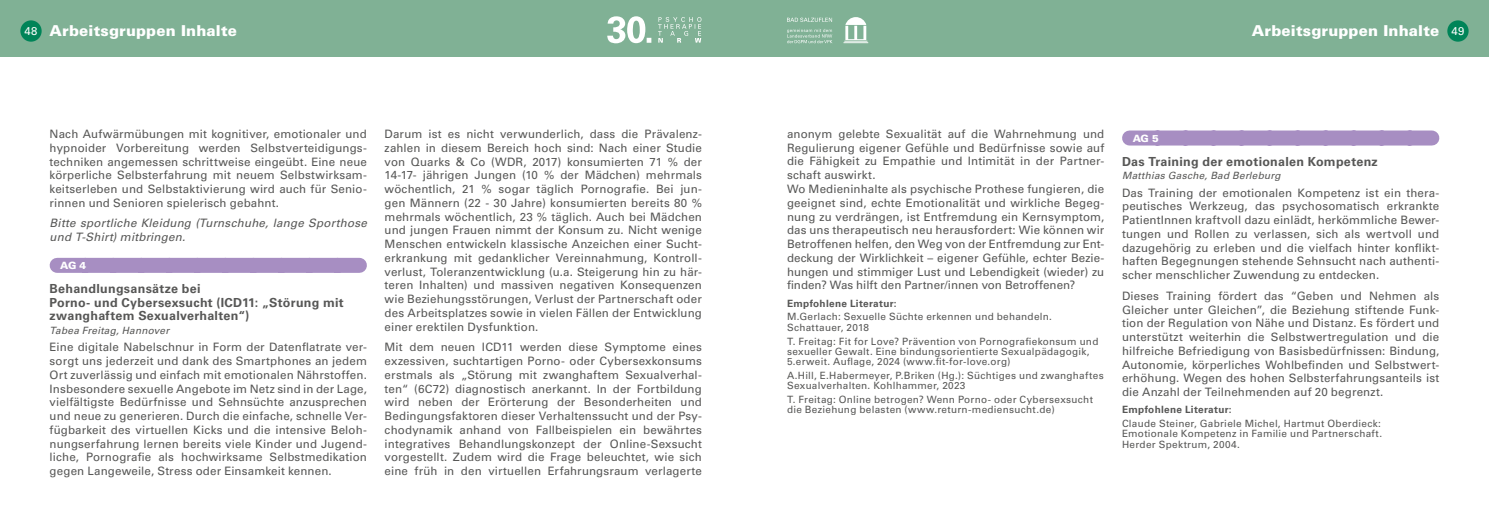
<style>
.page{position:relative;width:1489px;height:525px;background:#fff}
.page>*{position:absolute;margin:0;border:0;box-sizing:border-box;transform-origin:0 0}
.t1{font:900 15px "Univers LT Std";letter-spacing:.01em;color:#fff}
.t2{font:700 12.5px/13.8px "Univers LT Std";letter-spacing:.02em;color:#575756}
.t3{font:11.5px/13.8px "Univers LT Std";letter-spacing:.01em;color:#575756;text-align:justify}
.t4{font:italic 11.5px/13.8px "Univers LT Std";letter-spacing:.02em;color:#575756}
.t5{font:11.25px "Univers LT Std";color:#fff}
.t6{font:10px/10.2px "Univers LT Std";letter-spacing:.025em;color:#575756}
.t7{font:italic 10px "Univers LT Std";letter-spacing:.025em;color:#575756}
.t8{font:700 10px "Univers LT Std";letter-spacing:.03em;color:#575756}
.t9{font:900 10px "Univers LT Std";color:#fff}
</style>
<div class="page">
<div style="left:0;top:0;width:744px;height:57px;background:#80b195"></div>
<svg style="left:607px;top:16px;width:94px;height:27px"></svg>
<div style="left:744px;top:0;width:744px;height:57px;background:#80b195"></div>
<svg style="left:787px;top:17px;width:81px;height:26px"></svg>
<div style="left:1447px;top:20px;width:21px;height:22px;background:#008458;border-radius:50%"></div>
<div style="left:20px;top:20px;width:22px;height:22px;background:#008458;border-radius:50%"></div>
<div style="left:57px;top:258px;width:302px;height:15px;background:#a78ec2"></div>
<div style="left:1129px;top:130px;width:302px;height:15px;background:#a78ec2"></div>
<h1 class="t1" style="left:50px;top:21px;width:189px">Arbeitsgruppen Inhalte</h1>
<h1 class="t1" style="left:1251px;top:21px;width:189px">Arbeitsgruppen Inhalte</h1>
<p class="t5" style="left:25px;top:24px;width:14px">48</p>
<p class="t5" style="left:1451px;top:24px;width:14px">49</p>
<p class="t3" style="left:50px;top:127px;width:319px">Nach Aufwärmübungen mit kognitiver, emotionaler und hypnoider Vorbereitung werden Selbstverteidigungs&shy;techniken angemessen schrittweise eingeübt. Eine neue körperliche Selbsterfahrung mit neuem Selbstwirksam&shy;keitserleben und Selbstaktivierung wird auch für Senio&shy;rinnen und Senioren spielerisch gebahnt.</p>
<p class="t4" style="left:50px;top:216px;width:319px">Bitte sportliche Kleidung (Turnschuhe, lange Sporthose und T-Shirt) mitbringen.</p>
<p class="t9" style="left:60px;top:259px;width:27px">AG 4</p>
<p class="t2" style="left:50px;top:281px;width:296px">Behandlungsansätze bei<br>Porno- und Cybersexsucht (ICD11: „Störung mit zwanghaftem Sexualverhalten“)</p>
<p class="t7" style="left:50px;top:324px;width:121px">Tabea Freitag, Hannover</p>
<p class="t3" style="left:50px;top:340px;width:319px">Eine digitale Nabelschnur in Form der Datenflatrate ver&shy;sorgt uns jederzeit und dank des Smartphones an jedem Ort zuverlässig und einfach mit emotionalen Nährstoffen.<br>Insbesondere sexuelle Angebote im Netz sind in der Lage, vielfältigste Bedürfnisse und Sehnsüchte anzusprechen und neue zu generieren. Durch die einfache, schnelle Ver&shy;fügbarkeit des virtuellen Kicks und die intensive Beloh&shy;nungserfahrung lernen bereits viele Kinder und Jugend&shy;liche, Pornografie als hochwirksame Selbstmedikation gegen Langeweile, Stress oder Einsamkeit kennen.</p>
<p class="t3" style="left:384px;top:127px;width:319px">Darum ist es nicht verwunderlich, dass die Prävalenz&shy;zahlen in diesem Bereich hoch sind: Nach einer Studie von Quarks &amp; Co (WDR, 2017) konsumierten 71 % der 14-17- jährigen Jungen (10 % der Mädchen) mehrmals wöchentlich, 21 % sogar täglich Pornografie. Bei jun&shy;gen Männern (22 - 30 Jahre) konsumierten bereits 80 % mehrmals wöchentlich, 23 % täglich. Auch bei Mädchen und jungen Frauen nimmt der Konsum zu. Nicht wenige Menschen entwickeln klassische Anzeichen einer Sucht&shy;erkrankung mit gedanklicher Vereinnahmung, Kontroll&shy;verlust, Toleranzentwicklung (u.a. Steigerung hin zu här&shy;teren Inhalten) und massiven negativen Konsequenzen wie Beziehungsstörungen, Verlust der Partnerschaft oder des Arbeitsplatzes sowie in vielen Fällen der Entwicklung einer erektilen Dysfunktion.</p>
<p class="t3" style="left:384px;top:340px;width:319px">Mit dem neuen ICD11 werden diese Symptome eines exzessiven, suchtartigen Porno- oder Cybersexkonsums erstmals als „Störung mit zwanghaftem Sexualverhal&shy;ten“ (6C72) diagnostisch anerkannt. In der Fortbildung wird neben der Erörterung der Besonderheiten und Bedingungsfaktoren dieser Verhaltenssucht und der Psy&shy;chodynamik anhand von Fallbeispielen ein bewährtes integratives Behandlungskonzept der Online-Sexsucht vorgestellt. Zudem wird die Frage beleuchtet, wie sich eine früh in den virtuellen Erfahrungsraum verlagerte</p>
<p class="t3" style="left:787px;top:127px;width:319px;text-align:left">anonym gelebte Sexualität auf die Wahrnehmung und Regulierung eigener Gefühle und Bedürfnisse sowie auf die Fähigkeit zu Empathie und Intimität in der Partner&shy;schaft auswirkt.<br>Wo Medieninhalte als psychische Prothese fungieren, die geeignet sind, echte Emotionalität und wirkliche Begeg&shy;nung zu verdrängen, ist Entfremdung ein Kernsymptom, das uns therapeutisch neu herausfordert: Wie können wir Betroffenen helfen, den Weg von der Entfremdung zur Ent&shy;deckung der Wirklichkeit – eigener Gefühle, echter Bezie&shy;hungen und stimmiger Lust und Lebendigkeit (wieder) zu finden? Was hilft den Partner/innen von Betroffenen?</p>
<p class="t8" style="left:787px;top:297px;width:111px">Empfohlene Literatur:</p>
<p class="t6" style="left:787px;top:311px;width:266px">M.Gerlach: Sexuelle Süchte erkennen und behandeln.<br>Schattauer, 2018</p>
<p class="t6" style="left:787px;top:336px;width:313px">T. Freitag: Fit for Love? Prävention von Pornografiekonsum und sexueller Gewalt. Eine bindungsorientierte Sexualpädagogik,<br>5.erweit. Auflage, 2024 (www.fit-for-love.org)</p>
<p class="t6" style="left:787px;top:370px;width:318px">A.Hill, E.Habermeyer, P.Briken (Hg.): Süchtiges und zwanghaftes<br>Sexualverhalten. Kohlhammer, 2023</p>
<p class="t6" style="left:787px;top:394px;width:307px">T. Freitag: Online betrogen? Wenn Porno- oder Cybersexsucht die Beziehung belasten (www.return-mediensucht.de)</p>
<p class="t9" style="left:1132px;top:132px;width:27px">AG 5</p>
<p class="t2" style="left:1121px;top:154px;width:257px">Das Training der emotionalen Kompetenz</p>
<p class="t7" style="left:1121px;top:170px;width:160px">Matthias Gasche, Bad Berleburg</p>
<p class="t3" style="left:1121px;top:185px;width:319px">Das Training der emotionalen Kompetenz ist ein thera&shy;peutisches Werkzeug, das psychosomatisch erkrankte PatientInnen kraftvoll dazu einlädt, herkömmliche Bewer&shy;tungen und Rollen zu verlassen, sich als wertvoll und dazugehörig zu erleben und die vielfach hinter konflikt&shy;haften Begegnungen stehende Sehnsucht nach authenti&shy;scher menschlicher Zuwendung zu entdecken.</p>
<p class="t3" style="left:1121px;top:289px;width:319px">Dieses Training fördert das “Geben und Nehmen als Gleicher unter Gleichen”, die Beziehung stiftende Funk&shy;tion der Regulation von Nähe und Distanz. Es fördert und unterstützt weiterhin die Selbstwertregulation und die hilfreiche Befriedigung von Basisbedürfnissen: Bindung, Autonomie, körperliches Wohlbefinden und Selbstwert&shy;erhöhung. Wegen des hohen Selbsterfahrungsanteils ist die Anzahl der Teilnehmenden auf 20 begrenzt.</p>
<p class="t8" style="left:1121px;top:403px;width:111px">Empfohlene Literatur:</p>
<p class="t6" style="left:1121px;top:418px;width:261px;text-align:justify">Claude Steiner, Gabriele Michel, Hartmut Oberdieck:<br>Emotionale Kompetenz in Familie und Partnerschaft.<br>Herder Spektrum, 2004.</p>
</div>
